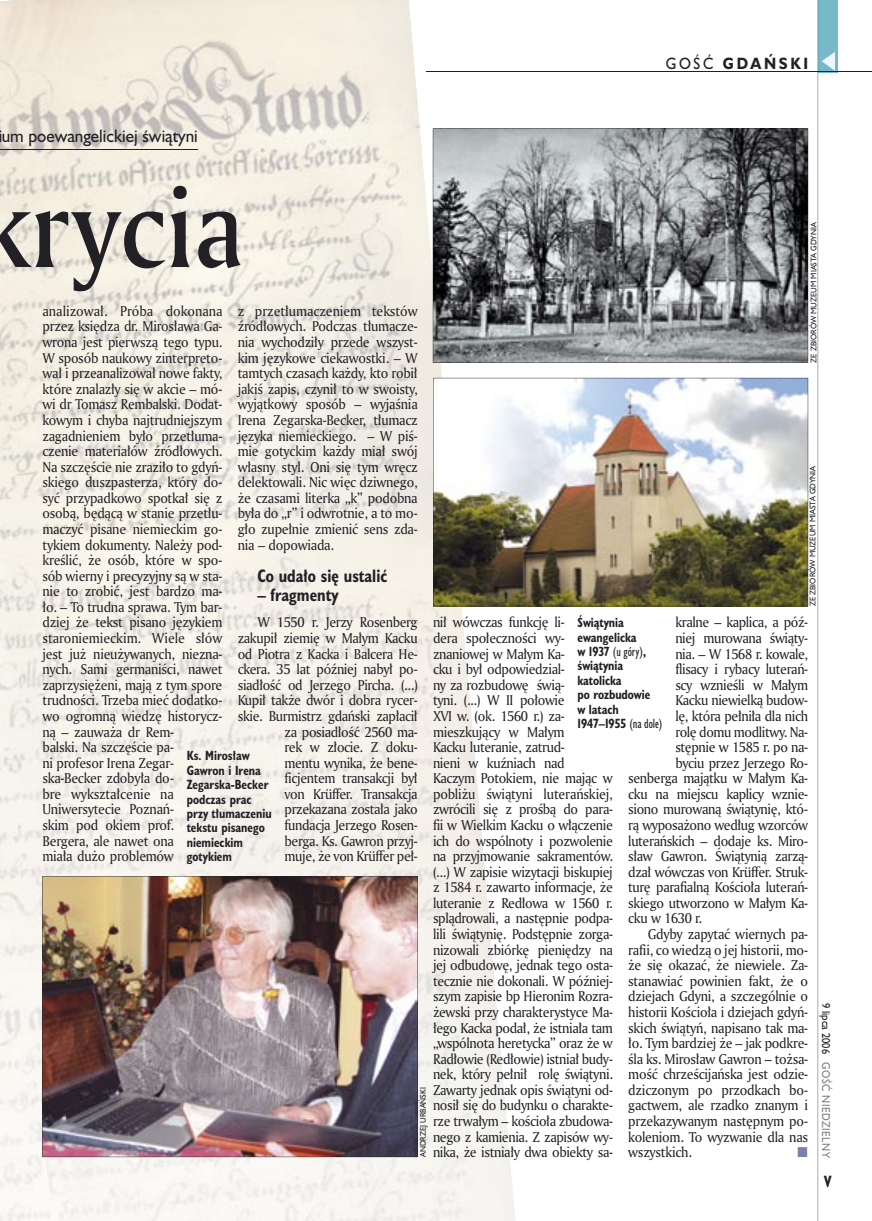
<style>
.page{position:relative;width:872px;height:1221px;background:#fff}
.page>*{position:absolute;margin:0;border:0;box-sizing:border-box;transform-origin:0 0}
.t1{font:108px "Amerigo Md PL";color:#212125;scale:.9 1}
.t2{font:700 16.5px "Humanst 521 Cn PL";color:#212125;scale:.94 1}
.t3{font:16.5px "Humanst 521 PL";color:#212125;scale:.94 1}
.t4{font:700 15px "Humanst 521 PL";letter-spacing:.2em;color:#212125;scale:.9 1}
.t5{font:700 15px "Humanst 521 Cn PL";color:#212125;scale:.94 1}
.t6{font:13.8px/15.6px "Amerigo PL";letter-spacing:-.03em;color:#212125;scale:.94 1}
.t7{font:700 12.3px/14.4px "Humanst 521 Cn PL";color:#212125;scale:.94 1}
.t8{font:10.5px "Humanst 521 PL";letter-spacing:.05em;color:#7f7e83;scale:.9 1}
.t9{font:10.5px "Humanst 521 PL";color:#212125;scale:.9 1}
.t10{font:7.5px "Humanst 521 PL";color:#212125;scale:.94 1}
.s1{font-weight:400}
</style>
<div class="page">
<img style="left:0;top:0;width:354px;height:388px">
<img style="left:354px;top:0;width:161px;height:1220px">
<img style="left:0;top:388px;width:428px;height:418px">
<img style="left:0;top:581px;width:56px;height:639px">
<img style="left:18px;top:806px;width:447px;height:414px">
<div style="left:818px;top:0;width:19px;height:72px;background:#76baca"></div>
<hr style="left:817px;top:0;width:1px;height:1220px;background:#212125">
<svg style="left:821px;top:52px;width:14px;height:19px"></svg>
<hr style="left:425px;top:72px;width:447px;height:1px;background:#212125">
<hr style="left:0;top:149px;width:198px;height:1px;background:#212125">
<img style="left:42px;top:876px;width:376px;height:280px">
<svg style="left:433px;top:129px;width:375px;height:233px;background:#828589"></svg>
<img style="left:433px;top:378px;width:375px;height:228px">
<p class="t4" style="left:666px;top:53px;width:160px"><span class="s1">GOŚĆ</span> GDAŃSKI</p>
<p class="t3" style="left:2px;top:124px;width:210px">um poewangelickiej świątyni</p>
<h1 class="t1" style="left:-22px;top:156px;width:297px">krycia</h1>
<p class="t10" style="left:808px;top:362px;width:151px;rotate:-90deg">ZE ZBIORÓW MUZEUM MIASTA GDYNIA</p>
<p class="t6" style="left:43px;top:303px;width:193px">analizował. Próba dokonana przez księdza dr. Mirosława Ga&shy;wrona jest pierwszą tego typu.<br>W sposób naukowy zinterpreto&shy;wał i przeanalizował nowe fakty, które znalazły się w akcie – mó&shy;wi dr Tomasz Rembalski. Dodat&shy;kowym i chyba najtrudniejszym zagadnieniem było przetłuma&shy;czenie materiałów źródłowych.<br>Na szczęście nie zraziło to gdyń&shy;skiego duszpasterza, który do&shy;syć przypadkowo spotkał się z osobą, będącą w stanie przetłu&shy;maczyć pisane niemieckim go&shy;tykiem dokumenty. Należy pod&shy;kreślić, że osób, które w spo&shy;sób wierny i precyzyjny są w sta&shy;nie to zrobić, jest bardzo ma&shy;ło. – To trudna sprawa. Tym bar&shy;dziej że tekst pisano językiem staroniemieckim. Wiele słów jest już nieużywanych, niezna&shy;nych. Sami germaniści, nawet zaprzysiężeni, mają z tym spore trudności. Trzeba mieć dodatko&shy;wo ogromną wiedzę historycz&shy;ną – zauważa dr Rem-<br>balski. Na szczęście pa-<br>ni profesor Irena Zegar&shy;ska-Becker zdobyła do-<br>bre wykształcenie na<br>Uniwersytecie Poznań-<br>skim pod okiem prof.<br>Bergera, ale nawet ona<br>miała dużo problemów</p>
<p class="t6" style="left:238px;top:303px;width:193px;text-align:justify">z przetłumaczeniem tekstów źródłowych. Podczas tłumacze&shy;nia wychodziły przede wszyst&shy;kim językowe ciekawostki. – W tamtych czasach każdy, kto robił jakiś zapis, czynił to w swoisty, wyjątkowy sposób – wyjaśnia Irena Zegarska-Becker, tłumacz języka niemieckiego. – W piś&shy;mie gotyckim każdy miał swój własny styl. Oni się tym wręcz delektowali. Nic więc dziwnego, że czasami literka „k” podobna była do „r” i odwrotnie, a to mo&shy;gło zupełnie zmienić sens zda&shy;nia – dopowiada.</p>
<p class="t10" style="left:807px;top:606px;width:151px;rotate:-90deg">ZE ZBIORÓW MUZEUM MIASTA GDYNIA</p>
<p class="t2" style="left:257px;top:564px;width:140px">Co udało się ustalić</p>
<p class="t2" style="left:257px;top:584px;width:88px">– fragmenty</p>
<p class="t6" style="left:238px;top:614px;width:193px;text-align:right">W 1550 r. Jerzy Rosenberg zakupił ziemię w Małym Kacku od Piotra z Kacka i Balcera He&shy;ckera. 35 lat później nabył po&shy;siadłość od Jerzego Pircha. (...)<br>Kupił także dwór i dobra rycer&shy;skie. Burmistrz gdański zapłacił za posiadłość 2560 ma-<br>rek w złocie. Z doku-<br>mentu wynika, że bene&shy;ficjentem transakcji był<br>von Krüffer. Transakcja przekazana została jako fundacja Jerzego Rosen-<br>berga. Ks. Gawron przyj-<br>muje, że von Krüffer peł-</p>
<p class="t6" style="left:433px;top:614px;width:193px">nił wówczas funkcję li-<br>dera społeczności wy&shy;znaniowej w Małym Ka-<br>cku i był odpowiedzial-<br>ny za rozbudowę świą-<br>tyni. (...) W II połowie<br>XVI w. (ok. 1560 r.) za&shy;mieszkujący w Małym<br>Kacku luteranie, zatrud-<br>nieni w kuźniach nad<br>Kaczym Potokiem, nie mając w pobliżu świątyni luterańskiej, zwrócili się z prośbą do para&shy;fii w Wielkim Kacku o włączenie ich do wspólnoty i pozwolenie na przyjmowanie sakramentów. (...) W zapisie wizytacji biskupiej z 1584 r. zawarto informacje, że luteranie z Redłowa w 1560 r. splądrowali, a następnie podpa&shy;lili świątynię. Podstępnie zorga&shy;nizowali zbiórkę pieniędzy na jej odbudowę, jednak tego osta&shy;tecznie nie dokonali. W później&shy;szym zapisie bp Hieronim Rozra&shy;żewski przy charakterystyce Ma&shy;łego Kacka podał, że istniała tam „wspólnota heretycka” oraz że w<br>Radłowie (Redłowie) istniał budy&shy;nek, który pełnił rolę świątyni.<br>Zawarty jednak opis świątyni od&shy;nosił się do budynku o charakte&shy;rze trwałym – kościoła zbudowa&shy;nego z kamienia. Z zapisów wy&shy;nika, że istniały dwa obiekty sa-</p>
<p class="t6" style="left:675px;top:614px;width:143px">kralne – kaplica, a póź-</p>
<p class="t7" style="left:577px;top:615px;width:92px">Świątynia ewangelicka<br>w 1937 <span class="s1">(u góry)</span>, świątynia katolicka<br>po rozbudowie<br>w latach<br>1947–1955 <span class="s1">(na dole)</span></p>
<p class="t6" style="left:675px;top:630px;width:143px">niej murowana świąty-</p>
<p class="t6" style="left:675px;top:645px;width:143px">nia. – W 1568 r. kowale,</p>
<p class="t6" style="left:675px;top:661px;width:143px">flisacy i rybacy luterań-</p>
<p class="t6" style="left:675px;top:676px;width:143px">scy wznieśli w Małym</p>
<p class="t6" style="left:675px;top:692px;width:143px">Kacku niewielką budow-</p>
<p class="t6" style="left:675px;top:707px;width:143px">lę, która pełniła dla nich</p>
<p class="t6" style="left:675px;top:723px;width:143px">rolę domu modlitwy. Na-</p>
<p class="t6" style="left:675px;top:739px;width:143px">stępnie w 1585 r. po na-</p>
<p class="t6" style="left:675px;top:754px;width:143px">byciu przez Jerzego Ro-</p>
<p class="t6" style="left:628px;top:770px;width:193px">senberga majątku w Małym Ka-</p>
<p class="t6" style="left:628px;top:785px;width:193px">cku na miejscu kaplicy wznie-</p>
<p class="t6" style="left:628px;top:801px;width:193px">siono murowaną świątynię, któ-</p>
<p class="t6" style="left:628px;top:816px;width:193px">rą wyposażono według wzorców</p>
<p class="t6" style="left:628px;top:832px;width:193px">luterańskich – dodaje ks. Miro-</p>
<p class="t6" style="left:628px;top:848px;width:193px">sław Gawron. Świątynią zarzą-</p>
<p class="t6" style="left:628px;top:863px;width:193px">dzał wówczas von Krüffer. Struk-</p>
<p class="t6" style="left:628px;top:879px;width:193px">turę parafialną Kościoła luterań-</p>
<p class="t6" style="left:628px;top:894px;width:193px">skiego utworzono w Małym Ka-</p>
<p class="t6" style="left:628px;top:910px;width:80px">cku w 1630 r.</p>
<p class="t6" style="left:648px;top:925px;width:172px">Gdyby zapytać wiernych pa-</p>
<p class="t6" style="left:628px;top:941px;width:193px">rafii, co wiedzą o jej historii, mo-</p>
<p class="t6" style="left:628px;top:957px;width:193px">że się okazać, że niewiele. Za-</p>
<p class="t6" style="left:628px;top:972px;width:193px">stanawiać powinien fakt, że o</p>
<p class="t6" style="left:628px;top:988px;width:193px">dziejach Gdyni, a szczególnie o</p>
<p class="t6" style="left:628px;top:1003px;width:193px">historii Kościoła i dziejach gdyń-</p>
<p class="t6" style="left:628px;top:1019px;width:193px">skich świątyń, napisano tak ma-</p>
<p class="t6" style="left:628px;top:1034px;width:193px">ło. Tym bardziej że – jak podkre-</p>
<p class="t6" style="left:628px;top:1050px;width:193px">śla ks. Mirosław Gawron – tożsa-</p>
<p class="t6" style="left:628px;top:1066px;width:193px">mość chrześcijańska jest odzie-</p>
<p class="t6" style="left:628px;top:1081px;width:193px">dziczonym po przodkach bo-</p>
<p class="t6" style="left:628px;top:1097px;width:193px">gactwem, ale rzadko znanym i</p>
<p class="t6" style="left:628px;top:1112px;width:193px">przekazywanym następnym po-</p>
<p class="t6" style="left:628px;top:1128px;width:193px">koleniom. To wyzwanie dla nas</p>
<p class="t6" style="left:628px;top:1143px;width:69px">wszystkich.</p>
<p class="t7" style="left:187px;top:748px;width:92px">Ks. Mirosław<br>Gawron i Irena<br>Zegarska-Becker podczas prac przy tłumaczeniu tekstu pisanego niemieckim gotykiem</p>
<p class="t9" style="left:833px;top:1002px;width:58px;rotate:90deg">9 lipca 2006</p>
<p class="t8" style="left:833px;top:1062px;width:108px;rotate:90deg">GOŚĆ NIEDZIELNY</p>
<p class="t10" style="left:418px;top:1156px;width:76px;rotate:-90deg">ANDRZEJ URBAŃSKI</p>
<p class="t5" style="left:824px;top:1171px;width:9px">V</p>
</div>
